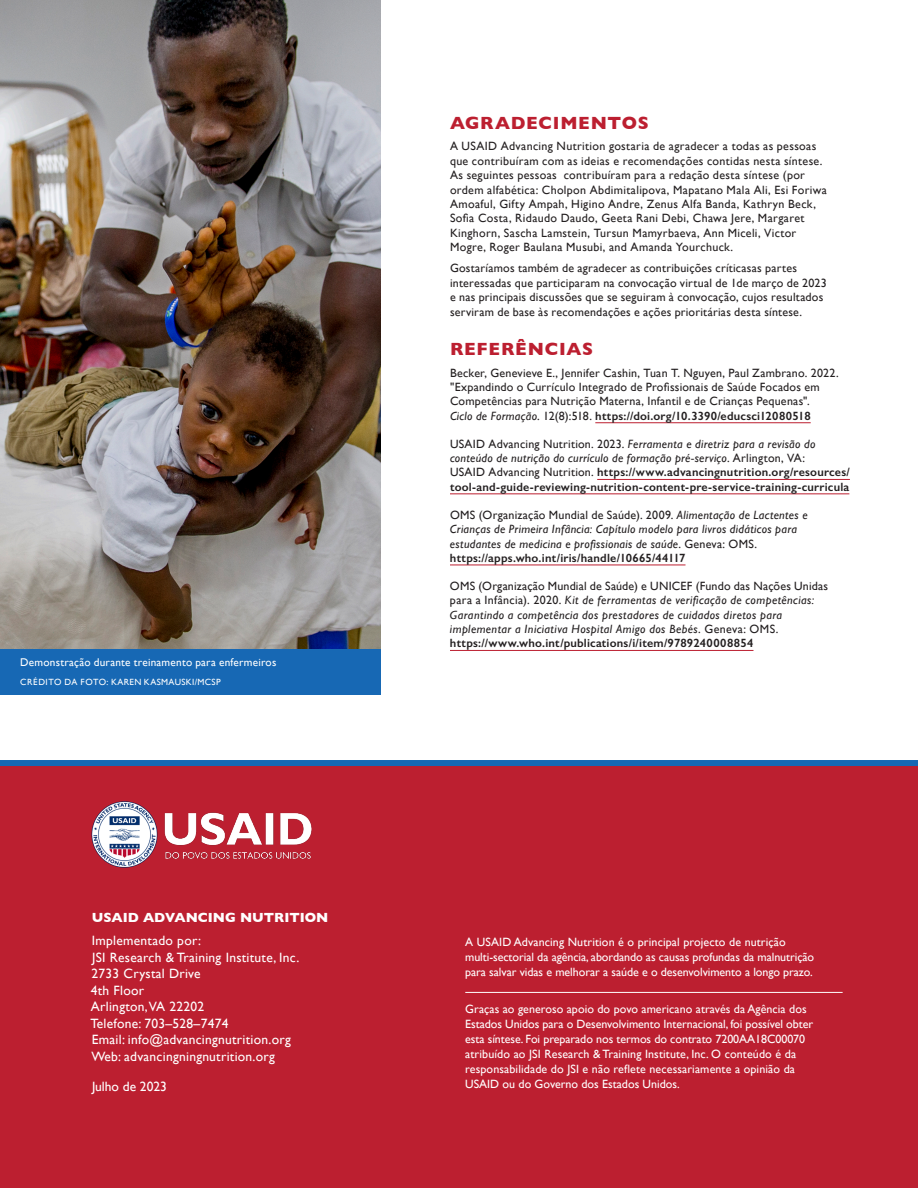
<style>
.page{position:relative;width:918px;height:1188px;background:#fff}
.page>*{position:absolute;margin:0;border:0;box-sizing:border-box;transform-origin:0 0}
.SubHead{font:700 18px "Gill Sans";letter-spacing:.04em;color:#bc1f30}
.t1{font:13.5px "Gill Sans";letter-spacing:.02em;color:#fff}
.t2{font:700 13.5px "Gill Sans";color:#fff}
.t3{font:13.5px "Gill Sans";color:#fff}
.body_copy{font:12px/14.4px "Gill Sans";letter-spacing:.025em;color:#231f20}
.t4{font:12px/15px "Gill Sans";letter-spacing:-.005em;color:#fff}
.body_copy-2{font:italic 12px/14.4px "Gill Sans";letter-spacing:.035em;color:#231f20}
.body_copy-3{font:600 12px/14.4px "Gill Sans";letter-spacing:.015em;color:#231f20}
.body_copy-4{font:11.25px "Gill Sans";letter-spacing:.02em;color:#fff}
.body_copy-5{font:9px "Gill Sans";letter-spacing:.04em;color:#fff}
.s1{font-style:italic}
.s2{font-weight:600}
.s3{font-weight:400}
.s4{font-weight:400;font-style:italic}
.s5{font-style:normal}
.s6{font-weight:600;font-style:normal}
</style>
<div class="page">
<img style="left:0;top:0;width:381px;height:649px">
<div style="left:0;top:649px;width:381px;height:45px;background:#1768b4"></div>
<div style="left:0;top:760px;width:918px;height:428px;background:#bc1f30"></div>
<hr style="left:465px;top:992px;width:378px;height:1px;background:#fff">
<img style="left:61px;top:781px;width:281px;height:109px">
<hr style="left:595px;top:422px;width:216px;height:1px;background:#bc1f30">
<hr style="left:597px;top:479px;width:253px;height:1px;background:#bc1f30">
<hr style="left:450px;top:494px;width:399px;height:1px;background:#bc1f30">
<hr style="left:450px;top:565px;width:236px;height:1px;background:#bc1f30">
<hr style="left:450px;top:650px;width:303px;height:1px;background:#bc1f30">
<p class="body_copy-4" style="left:20px;top:656px;width:258px">Demonstração durante treinamento para enfermeiros</p>
<p class="body_copy-5" style="left:20px;top:676px;width:202px">CRÉDITO DA FOTO: KAREN KASMAUSKI/MCSP</p>
<p class="t2" style="left:92px;top:906px;width:238px">USAID ADVANCING NUTRITION</p>
<p class="t1" style="left:92px;top:932px;width:111px">Implementado por:</p>
<p class="t1" style="left:92px;top:949px;width:209px">JSI Research &amp; Training Institute, Inc.</p>
<p class="t1" style="left:91px;top:965px;width:111px">2733 Crystal Drive</p>
<p class="t1" style="left:91px;top:982px;width:55px">4th Floor</p>
<p class="t1" style="left:91px;top:998px;width:115px">Arlington, VA 22202</p>
<p class="t1" style="left:91px;top:1015px;width:139px">Telefone: 703–528–7474</p>
<p class="t1" style="left:92px;top:1031px;width:200px">Email: info@advancingnutrition.org</p>
<p class="t1" style="left:91px;top:1048px;width:185px">Web: advancingningnutrition.org</p>
<p class="t3" style="left:92px;top:1078px;width:76px">Julho de 2023</p>
<p class="SubHead" style="left:450px;top:109px;width:200px">AGRADECIMENTOS</p>
<p class="body_copy" style="left:450px;top:139px;width:379px">A USAID Advancing Nutrition gostaria de agradecer a todas as pessoas que contribuíram com as ideias e recomendações contidas nesta síntese.<br>As seguintes pessoas contribuíram para a redação desta síntese (por ordem alfabética: Cholpon Abdimitalipova, Mapatano Mala Ali, Esi Foriwa Amoaful, Gifty Ampah, Higino Andre, Zenus Alfa Banda, Kathryn Beck, Sofia Costa, Ridaudo Daudo, Geeta Rani Debi, Chawa Jere, Margaret Kinghorn, Sascha Lamstein, Tursun Mamyrbaeva, Ann Miceli, Victor Mogre, Roger Baulana Musubi, and Amanda Yourchuck.</p>
<p class="body_copy" style="left:450px;top:261px;width:378px">Gostaríamos também de agradecer as contribuições críticasas partes interessadas que participaram na convocação virtual de 1de março de 2023 e nas principais discussões que se seguiram à convocação, cujos resultados serviram de base às recomendações e ações prioritárias desta síntese.</p>
<p class="SubHead" style="left:450px;top:335px;width:145px">REFERÊNCIAS</p>
<p class="body_copy" style="left:450px;top:365px;width:390px">Becker, Genevieve E., Jennifer Cashin, Tuan T. Nguyen, Paul Zambrano. 2022. "Expandindo o Currículo Integrado de Profissionais de Saúde Focados em Competências para Nutrição Materna, Infantil e de Crianças Pequenas".<br><span class="s1">Ciclo de Formação</span>. 12(8):518. <span class="s2">https://doi.org/10.3390/educsci12080518</span></p>
<p class="body_copy-3" style="left:450px;top:436px;width:401px"><span class="s3">USAID Advancing Nutrition. 2023.</span> <span class="s4">Ferramenta e diretriz para a revisão do conteúdo de nutrição do currículo de formação pré-serviço</span><span class="s3">. Arlington, VA:<br>USAID Advancing Nutrition.</span> https://www.advancingnutrition.org/resources/ tool-and-guide-reviewing-nutrition-content-pre-service-training-curricula</p>
<p class="body_copy-2" style="left:450px;top:507px;width:359px"><span class="s5">OMS (Organização Mundial de Saúde). 2009.</span> Alimentação de Lactentes e<br>Crianças de Primeira Infância: Capítulo modelo para livros didáticos para estudantes de medicina e profissionais de saúde<span class="s5">. Geneva: OMS.</span></p>
<p class="body_copy-3" style="left:450px;top:551px;width:237px">https://apps.who.int/iris/handle/10665/44117</p>
<p class="body_copy-2" style="left:450px;top:579px;width:380px"><span class="s5">OMS (Organização Mundial de Saúde) e UNICEF (Fundo das Nações Unidas para a Infância). 2020.</span> Kit de ferramentas de verificação de competências:<br>Garantindo a competência dos prestadores de cuidados diretos para implementar a Iniciativa Hospital Amigo dos Bebés<span class="s5">. Geneva: OMS. </span><span class="s6">https://www.who.int/publications/i/item/9789240008854</span></p>
<p class="t4" style="left:465px;top:935px;width:322px">A USAID Advancing Nutrition é o principal projecto de nutrição</p>
<p class="t4" style="left:465px;top:950px;width:350px">multi-sectorial da agência, abordando as causas profundas da malnutrição para salvar vidas e melhorar a saúde e o desenvolvimento a longo prazo.</p>
<p class="t4" style="left:465px;top:1001px;width:343px">Graças ao generoso apoio do povo americano através da Agência dos</p>
<p class="t4" style="left:465px;top:1016px;width:349px">Estados Unidos para o Desenvolvimento Internacional, foi possível obter</p>
<p class="t4" style="left:465px;top:1031px;width:341px">esta síntese. Foi preparado nos termos do contrato 7200AA18C00070</p>
<p class="t4" style="left:465px;top:1046px;width:332px">atribuído ao JSI Research &amp; Training Institute, Inc. O conteúdo é da</p>
<p class="t4" style="left:465px;top:1061px;width:331px">responsabilidade do JSI e não reflete necessariamente a opinião da</p>
<p class="t4" style="left:465px;top:1076px;width:216px">USAID ou do Governo dos Estados Unidos.</p>
</div>
